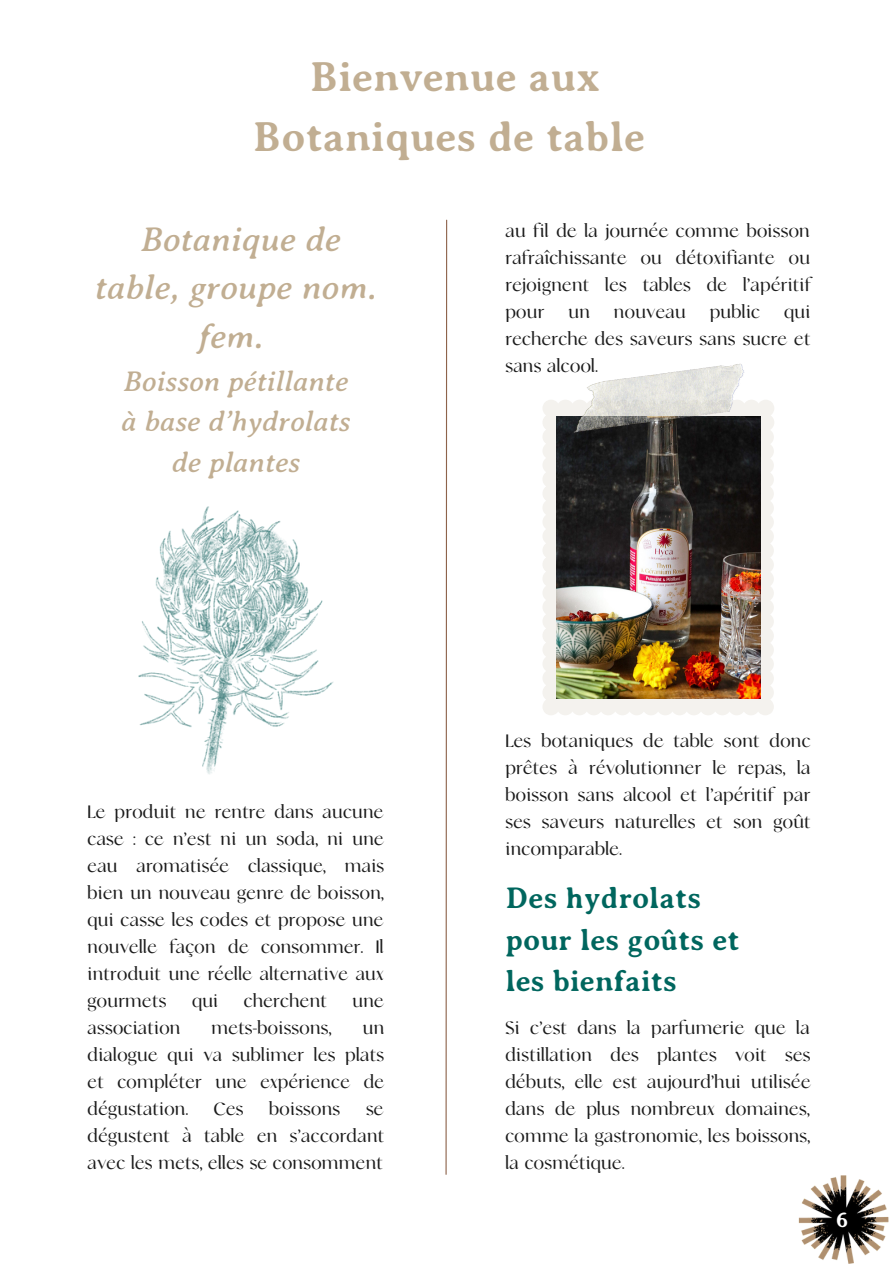
<style>
.page{position:relative;width:894px;height:1264px;background:#fff}
.page>*{position:absolute;margin:0;border:0;box-sizing:border-box;transform-origin:0 0}
.t1{font:700 42.9px/59.7px "Averia Serif";color:#c1ae92;text-align:center}
.t2{font:italic 35.4px/48.4px "Averia Serif";color:#c1ae92;text-align:center}
.t3{font:700 30.45px/41.7px "Averia Serif";color:#00665e}
.t4{font:italic 29.4px/40.5px "Averia Serif";color:#c1ae92;text-align:center}
.t5{font:700 22.2px "Averia Serif";color:#fff}
.t6{font:19.5px/27px "Analogue";letter-spacing:.015em;color:#1b1b1b;text-align:justify}
</style>
<div class="page">
<svg style="left:445px;top:219px;width:2px;height:956px;background:#c0a99c"></svg>
<img style="left:138px;top:506px;width:195px;height:268px">
<img style="left:798px;top:1175px;width:91px;height:88px">
<svg style="left:543px;top:400px;width:231px;height:315px;background:#ebe7e2"></svg>
<img style="left:556px;top:416px;width:203px;height:282px">
<img style="left:572px;top:364px;width:172px;height:72px">
<h1 class="t1" style="left:253px;top:47px;width:394px">Bienvenue aux<br>Botaniques de table</h1>
<h2 class="t2" style="left:95px;top:215px;width:284px">Botanique de table, groupe nom. fem.</h2>
<h3 class="t4" style="left:121px;top:361px;width:230px">Boisson pétillante à base d’hydrolats de plantes</h3>
<p class="t6" style="left:505px;top:218px;width:307px">au fil de la journée comme boisson rafraîchissante ou détoxifiante ou rejoignent les tables de l’apéritif pour un nouveau public qui recherche des saveurs sans sucre et sans alcool.</p>
<p class="t6" style="left:88px;top:798px;width:298px">Le produit ne rentre dans aucune case : ce n’est ni un soda, ni une eau aromatisée classique, mais bien un nouveau genre de boisson, qui casse les codes et propose une nouvelle façon de consommer. Il introduit une réelle alternative aux gourmets</p>
<p class="t6" style="left:192px;top:987px;width:28px">qui</p>
<p class="t6" style="left:244px;top:987px;width:84px">cherchent</p>
<p class="t6" style="left:352px;top:987px;width:33px">une</p>
<p class="t6" style="left:88px;top:1014px;width:94px">association</p>
<p class="t6" style="left:211px;top:1014px;width:122px">mets-boissons,</p>
<p class="t6" style="left:88px;top:1014px;width:298px;text-indent:275px">un dialogue qui va sublimer les plats et compléter une expérience de dégustation.</p>
<p class="t6" style="left:214px;top:1095px;width:31px">Ces</p>
<p class="t6" style="left:269px;top:1095px;width:72px">boissons</p>
<p class="t6" style="left:88px;top:1095px;width:298px;text-indent:278px">se dégustent à table en s’accordant avec les mets, elles se consomment</p>
<p class="t6" style="left:505px;top:727px;width:306px">Les botaniques de table sont donc prêtes à révolutionner le repas, la boisson sans alcool et l’apéritif par ses saveurs naturelles et son goût incomparable.</p>
<h3 class="t3" style="left:505px;top:877px;width:235px">Des hydrolats pour les goûts et les bienfaits</h3>
<p class="t6" style="left:505px;top:1014px;width:306px">Si c’est dans la parfumerie que la distillation des plantes voit ses débuts, elle est aujourd’hui utilisée dans de plus nombreux domaines, comme la gastronomie, les boissons, la cosmétique.</p>
<p class="t5" style="left:836px;top:1207px;width:14px">6</p>
</div>
